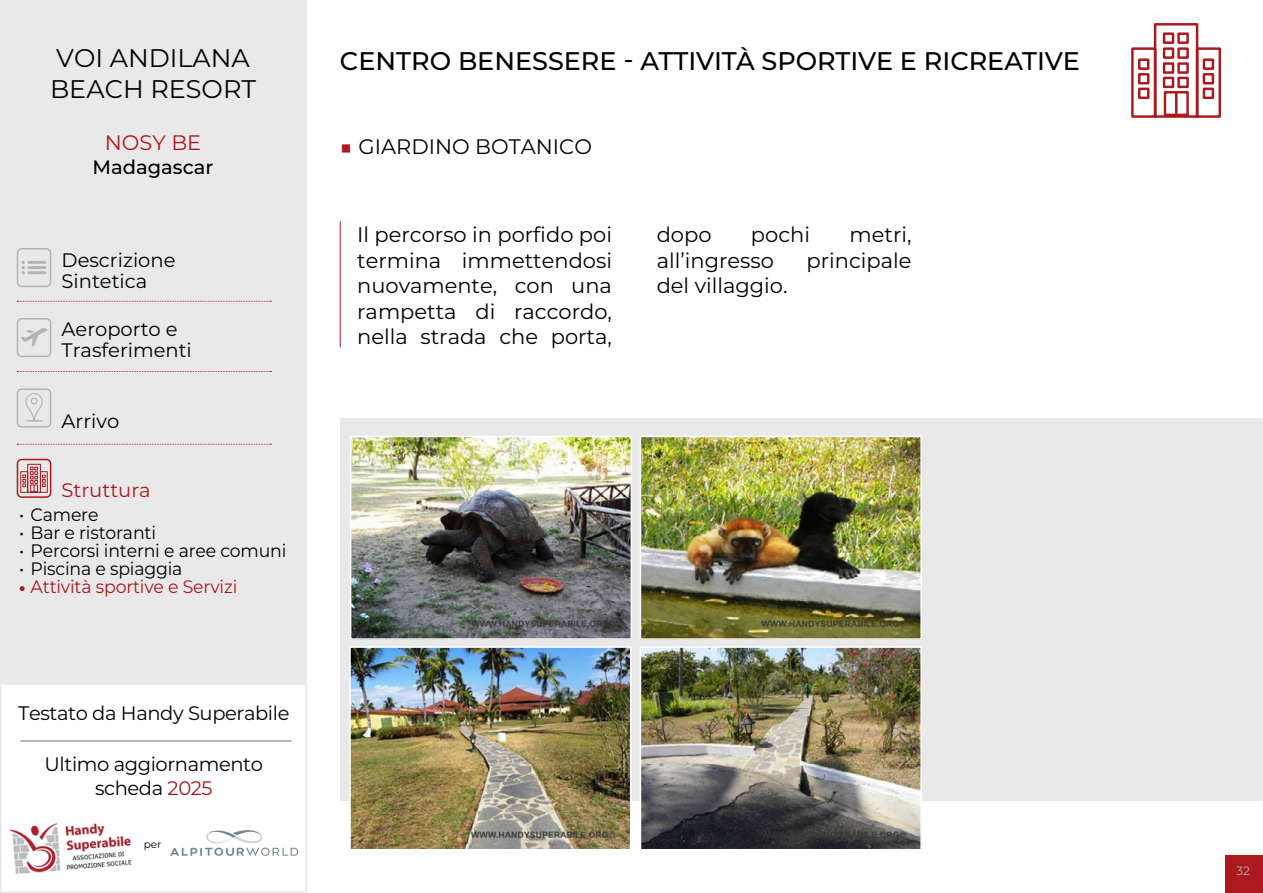
<style>
.page{position:relative;width:1263px;height:893px;background:#fff}
.page>*{position:absolute;margin:0;border:0;box-sizing:border-box;transform-origin:0 0}
.t1{font:500 25.5px "Montserrat";color:#000}
.t2{font:100 25.5px/30.6px "Montserrat";color:#000}
.t3{font:100 21px/25.5px "Montserrat";color:#000;text-align:justify}
.t4{font:100 21px "Montserrat";color:#ab191f}
.t5{font:100 19.5px/24px "Montserrat";letter-spacing:-.02em;color:#000;text-align:center}
.t6{font:100 19.5px/21px "Montserrat";color:#000}
.t7{font:500 19.5px "Montserrat";color:#000}
.t8{font:100 19.5px "Montserrat";color:#ab191f}
.t9{font:100 18px "Montserrat";letter-spacing:-.01em;color:#000;scale:.96 1}
.t10{font:100 18px "Montserrat";letter-spacing:-.01em;color:#ab191f;scale:.96 1}
.t11{font:100 12px "Montserrat";color:#b3b4b3}
.t12{font:100 10.5px "Montserrat";color:#000}
.s1{color:#ab191f}
</style>
<div class="page">
<div style="left:1225px;top:855px;width:38px;height:38px;background:#ab191f"></div>
<div style="left:0;top:0;width:306px;height:685px;background:#e9e9e9"></div>
<svg style="left:17px;top:301px;width:255px;height:1px"></svg>
<svg style="left:17px;top:371px;width:255px;height:1px"></svg>
<svg style="left:17px;top:444px;width:255px;height:1px"></svg>
<div style="left:17px;top:248px;width:34px;height:39px;border:2px solid #b3b4b3;border-radius:4px"></div>
<div style="left:17px;top:318px;width:34px;height:39px;border:2px solid #b3b4b3;border-radius:4px"></div>
<div style="left:17px;top:388px;width:34px;height:40px;border:2px solid #b3b4b3;border-radius:4px"></div>
<div style="left:17px;top:459px;width:34px;height:39px;border:2px solid #ab191f;border-radius:4px"></div>
<svg style="left:20px;top:328px;width:28px;height:19px"></svg>
<svg style="left:25px;top:393px;width:19px;height:33px"></svg>
<svg style="left:20px;top:464px;width:28px;height:29px"></svg>
<hr style="left:29px;top:261px;width:16px;height:3px;background:#b3b4b3">
<hr style="left:29px;top:266px;width:16px;height:3px;background:#b3b4b3">
<hr style="left:29px;top:271px;width:16px;height:3px;background:#b3b4b3">
<svg style="left:22px;top:261px;width:3px;height:13px"></svg>
<svg style="left:170px;top:830px;width:128px;height:26px"></svg>
<img style="left:9px;top:823px;width:123px;height:51px">
<svg style="left:20px;top:586px;width:5px;height:5px"></svg>
<hr style="left:20px;top:740px;width:271px;height:2px;background:#9ca0a3">
<svg style="left:1131px;top:23px;width:90px;height:95px"></svg>
<div style="left:340px;top:418px;width:923px;height:383px;background:#e9e9e9"></div>
<img style="left:352px;top:649px;width:276px;height:198px">
<div style="left:349px;top:646px;width:282px;height:204px;border:2px solid #fff"></div>
<img style="left:643px;top:439px;width:276px;height:198px">
<div style="left:640px;top:436px;width:282px;height:204px;border:2px solid #fff"></div>
<img style="left:353px;top:439px;width:276px;height:198px">
<div style="left:350px;top:436px;width:282px;height:204px;border:2px solid #fff"></div>
<img style="left:643px;top:649px;width:276px;height:198px">
<div style="left:640px;top:646px;width:282px;height:204px;border:2px solid #fff"></div>
<hr style="left:340px;top:221px;width:1px;height:126px;background:#ab191f">
<p class="t2" style="left:50px;top:42px;width:207px">VOI ANDILANA<br>BEACH RESORT</p>
<p class="t4" style="left:105px;top:129px;width:98px">NOSY BE</p>
<p class="t7" style="left:93px;top:153px;width:122px">Madagascar</p>
<p class="t6" style="left:62px;top:249px;width:115px">Descrizione<br>Sintetica</p>
<p class="t6" style="left:62px;top:318px;width:132px">Aeroporto e<br>Trasferimenti</p>
<p class="t5" style="left:62px;top:409px;width:59px">Arrivo</p>
<p class="t8" style="left:62px;top:477px;width:91px">Struttura</p>
<p class="t9" style="left:19px;top:502px;width:84px">• Camere</p>
<p class="t9" style="left:19px;top:520px;width:144px">• Bar e ristoranti</p>
<p class="t9" style="left:19px;top:538px;width:280px">• Percorsi interni e aree comuni</p>
<p class="t9" style="left:19px;top:556px;width:172px">• Piscina e spiaggia</p>
<p class="t10" style="left:19px;top:574px;width:229px">• Attività sportive e Servizi</p>
<p class="t5" style="left:18px;top:701px;width:273px">Testato da Handy Superabile</p>
<p class="t5" style="left:45px;top:752px;width:220px">Ultimo aggiornamento scheda <span class="s1">2025</span></p>
<p class="t12" style="left:144px;top:837px;width:19px">per</p>
<p class="t1" style="left:340px;top:44px;width:741px">CENTRO BENESSERE - ATTIVITÀ SPORTIVE E RICREATIVE</p>
<p class="t3" style="left:340px;top:133px;width:253px"><span class="s1">■</span> GIARDINO BOTANICO</p>
<p class="t3" style="left:357px;top:222px;width:256px">Il percorso in porfido poi termina immettendosi nuovamente, con una rampetta di raccordo, nella strada che porta,</p>
<p class="t3" style="left:657px;top:222px;width:56px">dopo</p>
<p class="t3" style="left:751px;top:222px;width:61px">pochi</p>
<p class="t3" style="left:849px;top:222px;width:64px">metri,</p>
<p class="t3" style="left:657px;top:247px;width:119px">all’ingresso</p>
<p class="t3" style="left:806px;top:247px;width:106px">principale</p>
<p class="t3" style="left:657px;top:273px;width:132px">del villaggio.</p>
<p class="t11" style="left:1236px;top:863px;width:15px">32</p>
</div>
